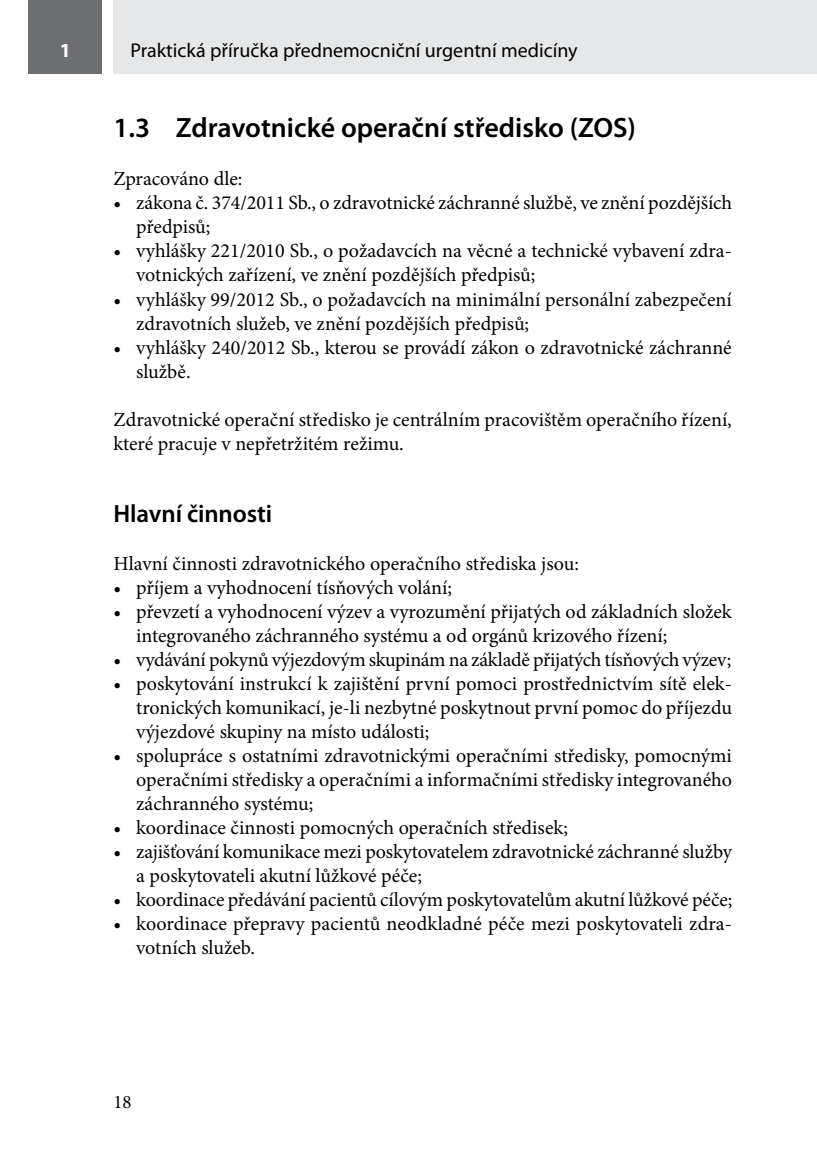
<style>
.page{position:relative;width:817px;height:1174px;background:#fff}
.page>*{position:absolute;margin:0;border:0;box-sizing:border-box;transform-origin:0 0}
.t1{font:600 28px "Myriad Pro";color:#000}
.t2{font:600 25px "Myriad Pro";letter-spacing:-.005em;color:#000}
.t3{font:20px/24px "Minion Pro";letter-spacing:-.005em;color:#000}
.t4{font:20px "Myriad Pro";color:#000}
.t5{font:700 20px "Myriad Pro";color:#fff}
.t6{font:19px "Minion Pro";color:#000}
</style>
<div class="page">
<div style="left:28px;top:0;width:74px;height:74px;background:#6d6e71"></div>
<div style="left:113px;top:0;width:703px;height:74px;background:#e6e7e8"></div>
<p class="t5" style="left:60px;top:37px;width:13px">1</p>
<p class="t4" style="left:130px;top:38px;width:448px">Praktická příručka přednemocniční urgentní medicíny</p>
<h1 class="t1" style="left:113px;top:110px;width:524px">1.3 Zdravotnické operační středisko (ZOS)</h1>
<p class="t3" style="left:113px;top:167px;width:130px">Zpracováno dle:</p>
<p class="t3" style="left:136px;top:191px;width:597px;text-indent:-23px">• zákona č. 374/2011 Sb., o zdravotnické záchranné službě, ve znění pozdějších předpisů;</p>
<p class="t3" style="left:136px;top:239px;width:597px;text-indent:-23px">• vyhlášky 221/2010 Sb., o požadavcích na věcné a technické vybavení zdra&shy;votnických zařízení, ve znění pozdějších předpisů;</p>
<p class="t3" style="left:136px;top:287px;width:597px;text-indent:-23px">• vyhlášky 99/2012 Sb., o požadavcích na minimální personální zabezpečení zdravotních služeb, ve znění pozdějších předpisů;</p>
<p class="t3" style="left:136px;top:335px;width:597px;text-indent:-23px">• vyhlášky 240/2012 Sb., kterou se provádí zákon o zdravotnické záchranné službě.</p>
<p class="t3" style="left:113px;top:407px;width:619px">Zdravotnické operační středisko je centrálním pracovištěm operačního řízení, které pracuje v nepřetržitém režimu.</p>
<p class="t2" style="left:113px;top:497px;width:160px">Hlavní činnosti</p>
<p class="t3" style="left:113px;top:551px;width:467px">Hlavní činnosti zdravotnického operačního střediska jsou:</p>
<p class="t3" style="left:113px;top:575px;width:340px">• příjem a vyhodnocení tísňových volání;</p>
<p class="t3" style="left:136px;top:599px;width:597px;text-indent:-23px">• převzetí a vyhodnocení výzev a vyrozumění přijatých od základních složek integrovaného záchranného systému a od orgánů krizového řízení;</p>
<p class="t3" style="left:113px;top:647px;width:619px">• vydávání pokynů výjezdovým skupinám na základě přijatých tísňových výzev;</p>
<p class="t3" style="left:136px;top:671px;width:597px;text-align:justify;text-indent:-23px">• poskytování instrukcí k zajištění první pomoci prostřednictvím sítě elek&shy;tronických komunikací, je-li nezbytné poskytnout první pomoc do příjezdu výjezdové skupiny na místo události;</p>
<p class="t3" style="left:136px;top:743px;width:597px;text-align:justify;text-indent:-23px">• spolupráce s ostatními zdravotnickými operačními středisky, pomocnými operačními středisky a operačními a informačními středisky integrovaného záchranného systému;</p>
<p class="t3" style="left:113px;top:815px;width:456px">• koordinace činnosti pomocných operačních středisek;</p>
<p class="t3" style="left:136px;top:839px;width:597px;text-indent:-23px">• zajišťování komunikace mezi poskytovatelem zdravotnické záchranné služby a poskytovateli akutní lůžkové péče;</p>
<p class="t3" style="left:113px;top:887px;width:620px">• koordinace předávání pacientů cílovým poskytovatelům akutní lůžkové péče;</p>
<p class="t3" style="left:136px;top:911px;width:597px;text-indent:-23px">• koordinace přepravy pacientů neodkladné péče mezi poskytovateli zdra&shy;votních služeb.</p>
<p class="t6" style="left:113px;top:1089px;width:20px">18</p>
</div>
